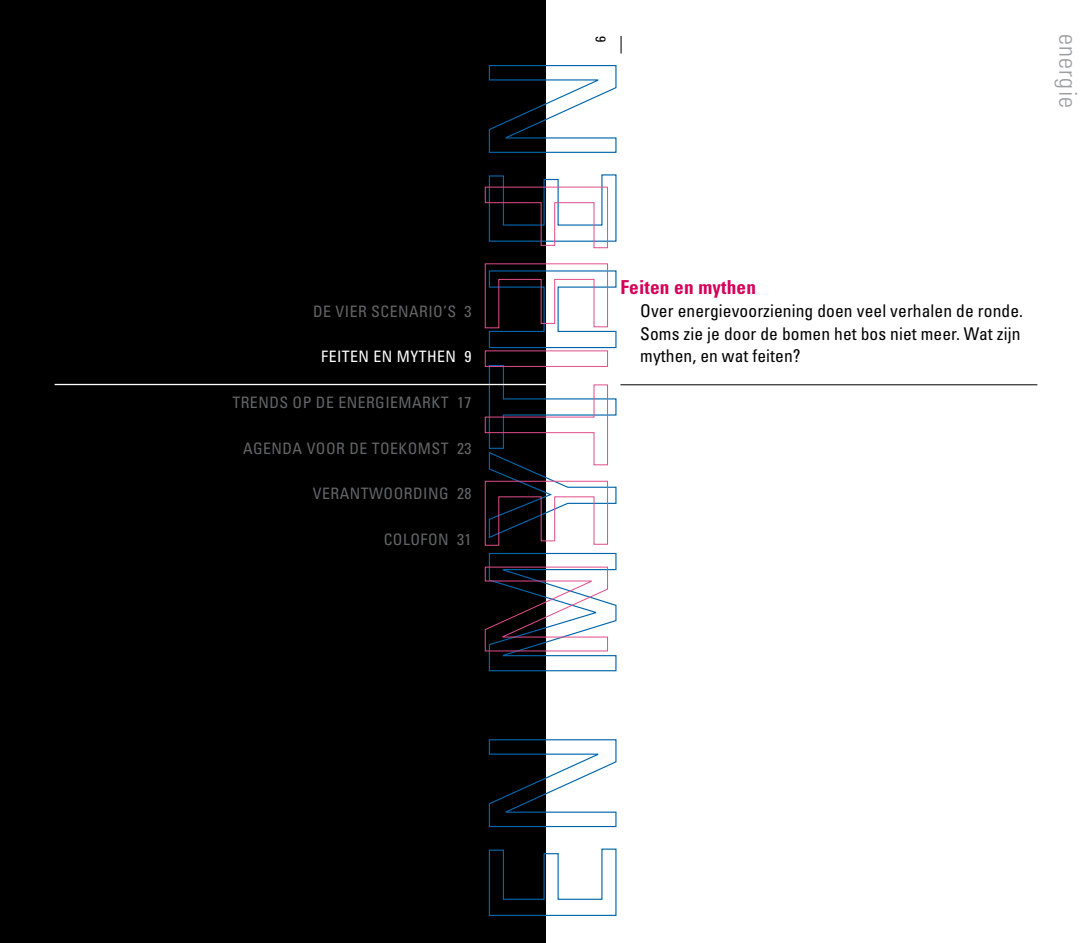
<style>
.page{position:relative;width:1092px;height:943px;background:#fff}
.page>*{position:absolute;margin:0;border:0;box-sizing:border-box;transform-origin:0 0}
.t1{font:300 condensed 24.5px "Univers";letter-spacing:.05em;color:#9c9d9f}
.t2{font:700 condensed 19.25px "Univers";letter-spacing:.01em;color:#d60059}
.t3{font:condensed 17.5px/22.8px "Univers";letter-spacing:.005em;color:#000}
.t4{font:condensed 15.75px "Univers";letter-spacing:.03em;color:#646567}
.t5{font:condensed 15.75px "Univers";letter-spacing:.03em;color:#fff}
.t6{font:condensed 14px "Univers";color:#000}
</style>
<div class="page">
<div style="left:0;top:0;width:546px;height:943px;background:#000"></div>
<svg style="left:488px;top:848px;width:129px;height:68px"></svg>
<svg style="left:488px;top:739px;width:129px;height:88px"></svg>
<svg style="left:488px;top:65px;width:129px;height:88px"></svg>
<hr style="left:55px;top:384px;width:506px;height:1px;background:#fff">
<svg style="left:484px;top:174px;width:133px;height:74px"></svg>
<svg style="left:484px;top:263px;width:133px;height:86px"></svg>
<svg style="left:484px;top:364px;width:133px;height:182px"></svg>
<svg style="left:484px;top:552px;width:133px;height:120px"></svg>
<hr style="left:620px;top:384px;width:417px;height:1px;background:#000">
<p class="t4" style="left:313px;top:301px;width:160px">d e vier scenario’s 3</p>
<p class="t5" style="left:321px;top:347px;width:152px">feiten en myth en 9</p>
<p class="t4" style="left:232px;top:392px;width:240px">trends o p d e energiemarkt 17</p>
<p class="t4" style="left:243px;top:438px;width:230px">agenda voo r d e to eko mst 23</p>
<p class="t4" style="left:313px;top:483px;width:160px">verantwoo rd ing 28</p>
<p class="t4" style="left:383px;top:529px;width:89px">co lofo n 31</p>
<p class="t6" style="left:609px;top:36px;width:8px;rotate:90deg">9</p>
<p class="t3" style="left:634px;top:36px;width:19px;rotate:90deg">—</p>
<h1 class="t1" style="left:1082px;top:34px;width:75px;rotate:90deg">energie</h1>
<p class="t2" style="left:620px;top:275px;width:137px">Feiten en mythen</p>
<p class="t3" style="left:640px;top:299px;width:384px">Over energievoorziening doen veel verhalen de ronde.<br>Soms zie je door de bomen het bos niet meer. Wat zijn mythen, en wat feiten?</p>
</div>
